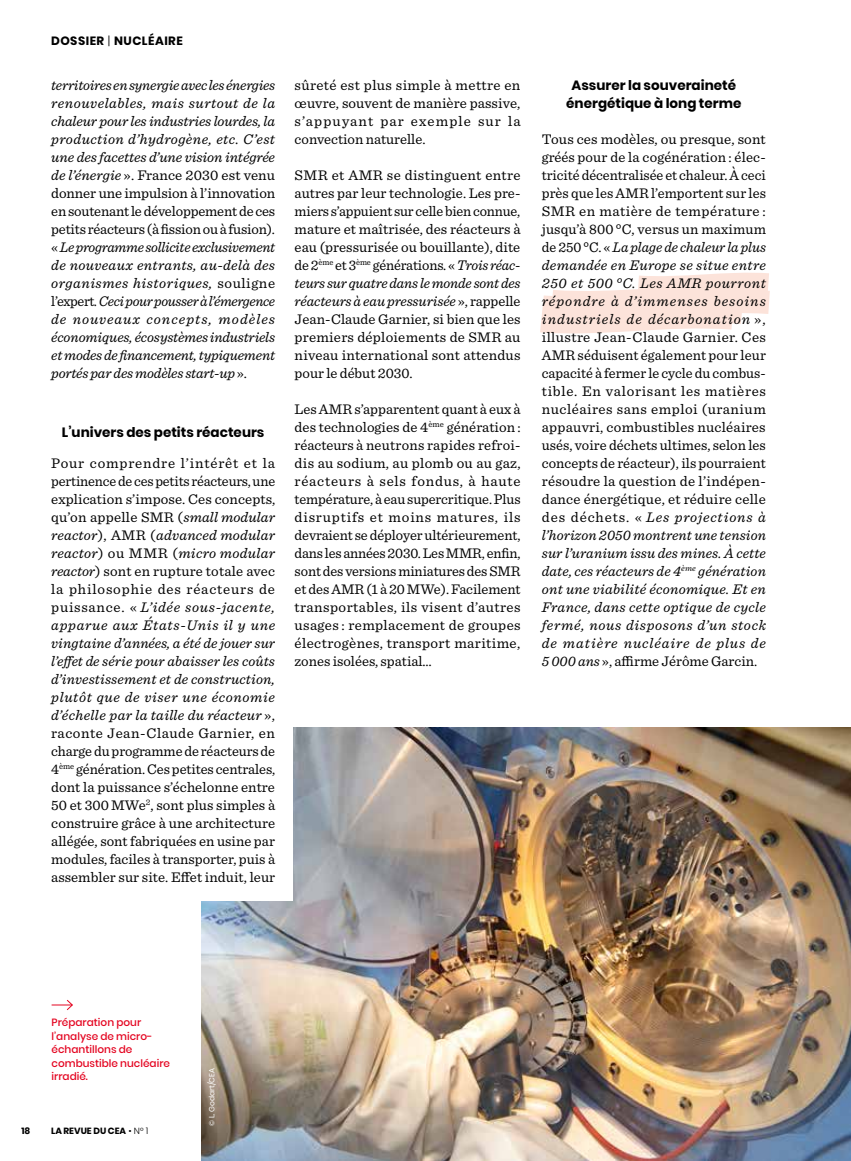
<style>
.page{position:relative;width:851px;height:1161px;background:#fff}
.page>*{position:absolute;margin:0;border:0;box-sizing:border-box;transform-origin:0 0}
.t1{font:14.7px/18px "Sentinel";letter-spacing:.005em;color:#000;text-align:justify}
.t2{font:italic 14.7px/18px "Sentinel";letter-spacing:-.01em;color:#000;text-align:justify}
.t3{font:700 13.5px/18px "Poppins";color:#000;text-align:center}
.t4{font:700 12px "Poppins";letter-spacing:.04em;color:#000}
.t5{font:500 10.5px/13.5px "Poppins";color:#e40521}
.t6{font:700 9px "Poppins";color:#000}
.t7{font:7.5px "Poppins";color:#fff}
.s1{font-weight:300}
.s2{font-style:normal}
.s3{font-style:italic}
</style>
<div class="page">
<svg style="left:540px;top:272px;width:229px;height:62px"></svg>
<img style="left:202px;top:727px;width:648px;height:434px">
<div style="left:162px;top:713px;width:130px;height:187px;background:#fff"></div>
<svg style="left:52px;top:999px;width:21px;height:11px"></svg>
<p class="t4" style="left:51px;top:34px;width:133px">DOSSIER <span class="s1">|</span> NUCLÉAIRE</p>
<p class="t2" style="left:51px;top:75px;width:225px">territoires en synergie avec les énergies renouvelables, mais surtout de la chaleur pour les industries lourdes, la production d’hydrogène, etc. C’est une des facettes d’une vision intégrée de l’énergie <span class="s2">». France 2030 est venu donner une impulsion à l’innovation en soutenant le développement de ces petits réacteurs (à fission ou à fusion). «</span> Le programme sollicite exclusivement de nouveaux entrants, au-delà des organismes historiques, <span class="s2">souligne l’expert</span>. Ceci pour pousser à l’émergence de nouveaux concepts, modèles économiques, écosystèmes industriels et modes de financement, typiquement portés par des modèles start-up <span class="s2">».</span></p>
<p class="t3" style="left:62px;top:423px;width:204px">L’univers des petits réacteurs</p>
<p class="t1" style="left:51px;top:453px;width:225px">Pour comprendre l’intérêt et la pertinence de ces petits réacteurs, une explication s’impose. Ces concepts, qu’on appelle SMR (<span class="s3">small modular reactor</span>), AMR (<span class="s3">advanced modular reactor</span>) ou MMR (<span class="s3">micro modular reactor</span>) sont en rupture totale avec la philosophie des réacteurs de puissance. « <span class="s3">L’idée sous-jacente, apparue aux États-Unis il y une vingtaine d’années, a été de jouer sur l’effet de série pour abaisser les coûts d’investissement et de construction, plutôt que de viser une économie d’échelle par la taille du réacteur</span> », raconte Jean-Claude Garnier, en charge du programme de réacteurs de 4<sup>ème</sup> génération. Ces petites centrales, dont la puissance s’échelonne entre 50 et 300 MWe<sup>2</sup>, sont plus simples à construire grâce à une architecture allégée, sont fabriquées en usine par modules, faciles à transporter, puis à assembler sur site. Effet induit, leur</p>
<p class="t1" style="left:294px;top:75px;width:227px">sûreté est plus simple à mettre en œuvre, souvent de manière passive, s’appuyant par exemple sur la convection naturelle.</p>
<p class="t1" style="left:294px;top:165px;width:227px">SMR et AMR se distinguent entre autres par leur technologie. Les pre&shy;miers s’appuient sur celle bien connue, mature et maîtrisée, des réacteurs à eau (pressurisée ou bouillante), dite de 2<sup>ème</sup> et 3<sup>ème</sup> générations. « <span class="s3">Trois réac&shy;teurs sur quatre dans le monde sont des réacteurs à eau pressurisée</span> », rappelle Jean-Claude Garnier, si bien que les premiers déploiements de SMR au niveau international sont attendus pour le début 2030.</p>
<p class="t1" style="left:294px;top:399px;width:227px">Les AMR s’apparentent quant à eux à des technologies de 4<sup>ème</sup> génération : réacteurs à neutrons rapides refroi&shy;dis au sodium, au plomb ou au gaz, réacteurs à sels fondus, à haute température, à eau supercritique. Plus disruptifs et moins matures, ils devraient se déployer ultérieurement, dans les années 2030. Les MMR, enfin, sont des versions miniatures des SMR et des AMR (1 à 20 MWe). Facilement transportables, ils visent d’autres usages : remplacement de groupes électrogènes, transport maritime, zones isolées, spatial…</p>
<p class="t3" style="left:566px;top:76px;width:176px">Assurer la souveraineté énergétique à long terme</p>
<p class="t1" style="left:541px;top:129px;width:226px">Tous ces modèles, ou presque, sont gréés pour de la cogénération : élec&shy;tricité décentralisée et chaleur. À ceci près que les AMR l’emportent sur les SMR en matière de température : jusqu’à 800 °C, versus un maximum de 250 °C. « <span class="s3">La plage de chaleur la plus demandée en Europe se situe entre 250 et 500 °C. Les AMR pourront répondre à d’immenses besoins industriels de décarbonation</span> », illustre Jean-Claude Garnier. Ces AMR séduisent également pour leur capacité à fermer le cycle du combus&shy;tible. En valorisant les matières nucléaires sans emploi (uranium appauvri, combustibles nucléaires usés, voire déchets ultimes, selon les concepts de réacteur), ils pourraient résoudre la question de l’indépen&shy;dance énergétique, et réduire celle des déchets. « <span class="s3">Les projections à l’horizon 2050 montrent une tension sur l’uranium issu des mines. À cette date, ces réacteurs de 4</span><sup>ème</sup> <span class="s3">génération ont une viabilité économique. Et en France, dans cette optique de cycle fermé, nous disposons d’un stock de matière nucléaire de plus de 5 000 ans</span> », affirme Jérôme Garcin.</p>
<p class="t5" style="left:52px;top:1016px;width:120px">Préparation pour l’analyse de micro&shy;échantillons de combustible nucléaire irradié.</p>
<p class="t6" style="left:21px;top:1126px;width:11px">18</p>
<p class="t6" style="left:51px;top:1126px;width:99px">LA REVUE DU CEA <span class="s1">• N° 1</span></p>
<p class="t7" style="left:208px;top:1125px;width:59px;rotate:-90deg">© L. Godart/CEA</p>
</div>
